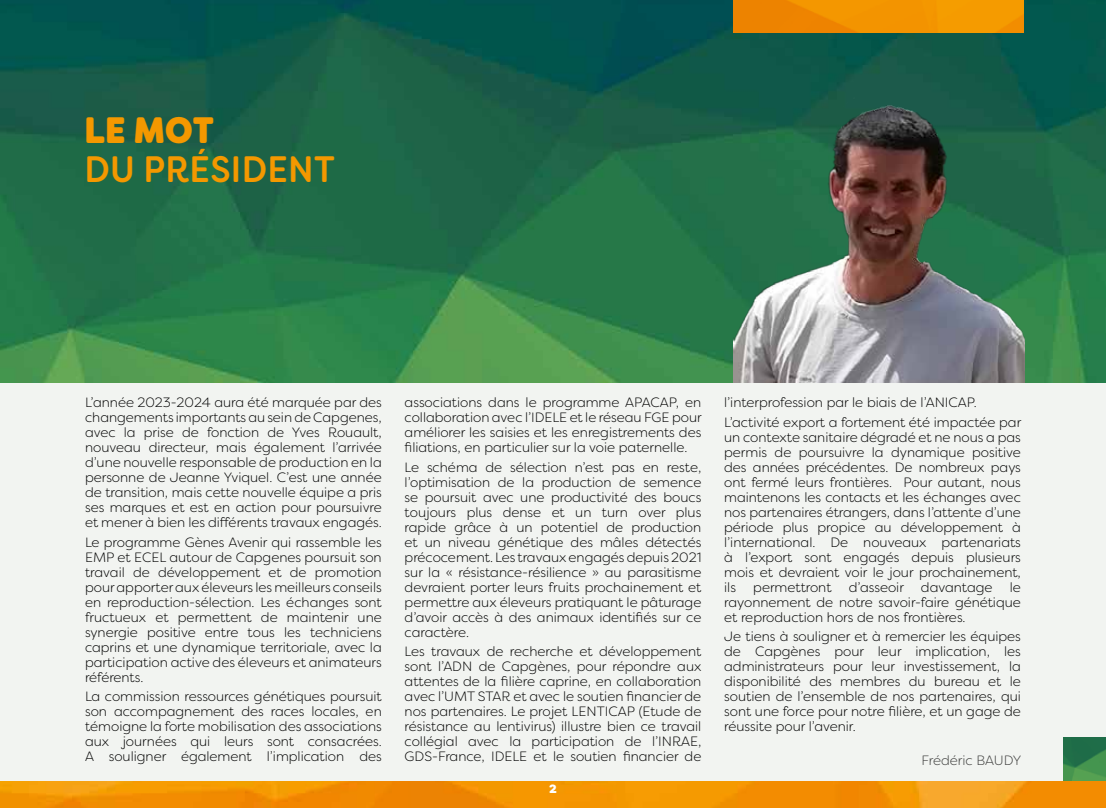
<style>
.page{position:relative;width:1106px;height:808px;background:#fff}
.page>*{position:absolute;margin:0;border:0;box-sizing:border-box;transform-origin:0 0}
.t1{font:500 36.75px "Filson Soft";letter-spacing:.01em;color:#f49800;scale:.93 1}
.t2{font:800 36.75px "Filson Soft";color:#f49800;scale:.93 1}
.t3{font:300 13.5px/15px "Filson Soft";color:#000;text-align:justify}
.t4{font:300 13.5px "Filson Soft";color:#3c3c3b}
.t5{font:800 12px "Filson Soft";color:#fff}
</style>
<div class="page">
<img style="left:0;top:780px;width:1106px;height:28px">
<div style="left:0;top:378px;width:1106px;height:402px;background:#f2f4f1"></div>
<img style="left:0;top:0;width:1106px;height:383px">
<img style="left:734px;top:0;width:289px;height:33px">
<img style="left:1063px;top:738px;width:43px;height:42px">
<img style="left:734px;top:69px;width:290px;height:314px">
<h1 class="t2" style="left:84px;top:106px;width:141px">LE MOT</h1>
<h1 class="t1" style="left:84px;top:145px;width:271px">DU PRÉSIDENT</h1>
<p class="t3" style="left:85px;top:395px;width:298px">L’année 2023-2024 aura été marquée par des changements importants au sein de Capgenes, avec la prise de fonction de Yves Rouault, nouveau directeur, mais également l’arrivée d’une nouvelle responsable de production en la personne de Jeanne Yviquel. C’est une année de transition, mais cette nouvelle équipe a pris ses marques et est en action pour poursuivre et mener à bien les différents travaux engagés.</p>
<p class="t3" style="left:85px;top:534px;width:298px">Le programme Gènes Avenir qui rassemble les EMP et ECEL autour de Capgenes poursuit son travail de développement et de promotion pour apporter aux éleveurs les meilleurs conseils en reproduction-sélection. Les échanges sont fructueux et permettent de maintenir une synergie positive entre tous les techniciens caprins et une dynamique territoriale, avec la participation active des éleveurs et animateurs référents.</p>
<p class="t3" style="left:85px;top:688px;width:298px">La commission ressources génétiques poursuit son accompagnement des races locales, en témoigne la forte mobilisation des associations aux journées qui leurs sont consacrées.<br>A souligner également l’implication des</p>
<p class="t3" style="left:404px;top:395px;width:298px">associations dans le programme APACAP, en collaboration avec l’IDELE et le réseau FGE pour améliorer les saisies et les enregistrements des filiations, en particulier sur la voie paternelle.</p>
<p class="t3" style="left:404px;top:459px;width:298px">Le schéma de sélection n’est pas en reste, l’optimisation de la production de semence se poursuit avec une productivité des boucs toujours plus dense et un turn over plus rapide grâce à un potentiel de production et un niveau génétique des mâles détectés précocement. Les travaux engagés depuis 2021 sur la « résistance-résilience » au parasitisme devraient porter leurs fruits prochainement et permettre aux éleveurs pratiquant le pâturage d’avoir accès à des animaux identifiés sur ce caractère.</p>
<p class="t3" style="left:404px;top:643px;width:298px">Les travaux de recherche et développement sont l’ADN de Capgènes, pour répondre aux attentes de la filière caprine, en collaboration avec l’UMT STAR et avec le soutien financier de nos partenaires. Le projet LENTICAP (Etude de résistance au lentivirus) illustre bien ce travail collégial avec la participation de l’INRAE, GDS-France, IDELE et le soutien financier de</p>
<p class="t5" style="left:549px;top:781px;width:9px">2</p>
<p class="t3" style="left:724px;top:393px;width:298px;line-height:19.2px">l’interprofession par le biais de l’ANICAP.<br>L’activité export a fortement été impactée par</p>
<p class="t3" style="left:724px;top:429px;width:298px">un contexte sanitaire dégradé et ne nous a pas permis de poursuivre la dynamique positive des années précédentes. De nombreux pays ont fermé leurs frontières. Pour autant, nous maintenons les contacts et les échanges avec nos partenaires étrangers, dans l’attente d’une période plus propice au développement à l’international. De nouveaux partenariats à l’export sont engagés depuis plusieurs mois et devraient voir le jour prochainement, ils</p>
<p class="t3" style="left:724px;top:579px;width:298px;text-indent:286px">le rayonnement de notre savoir-faire génétique et reproduction hors de nos frontières.</p>
<p class="t3" style="left:724px;top:628px;width:298px">Je tiens à souligner et à remercier les équipes de Capgènes pour leur implication, les administrateurs pour leur investissement, la disponibilité des membres du bureau et le soutien de l’ensemble de nos partenaires, qui sont une force pour notre filière, et un gage de réussite pour l’avenir.</p>
<p class="t4" style="left:921px;top:752px;width:101px">Frédéric BAUDY</p>
<p class="t3" style="left:753px;top:579px;width:80px">permettront</p>
<p class="t3" style="left:849px;top:579px;width:57px">d’asseoir</p>
<p class="t3" style="left:921px;top:579px;width:73px">davantage</p>
</div>
